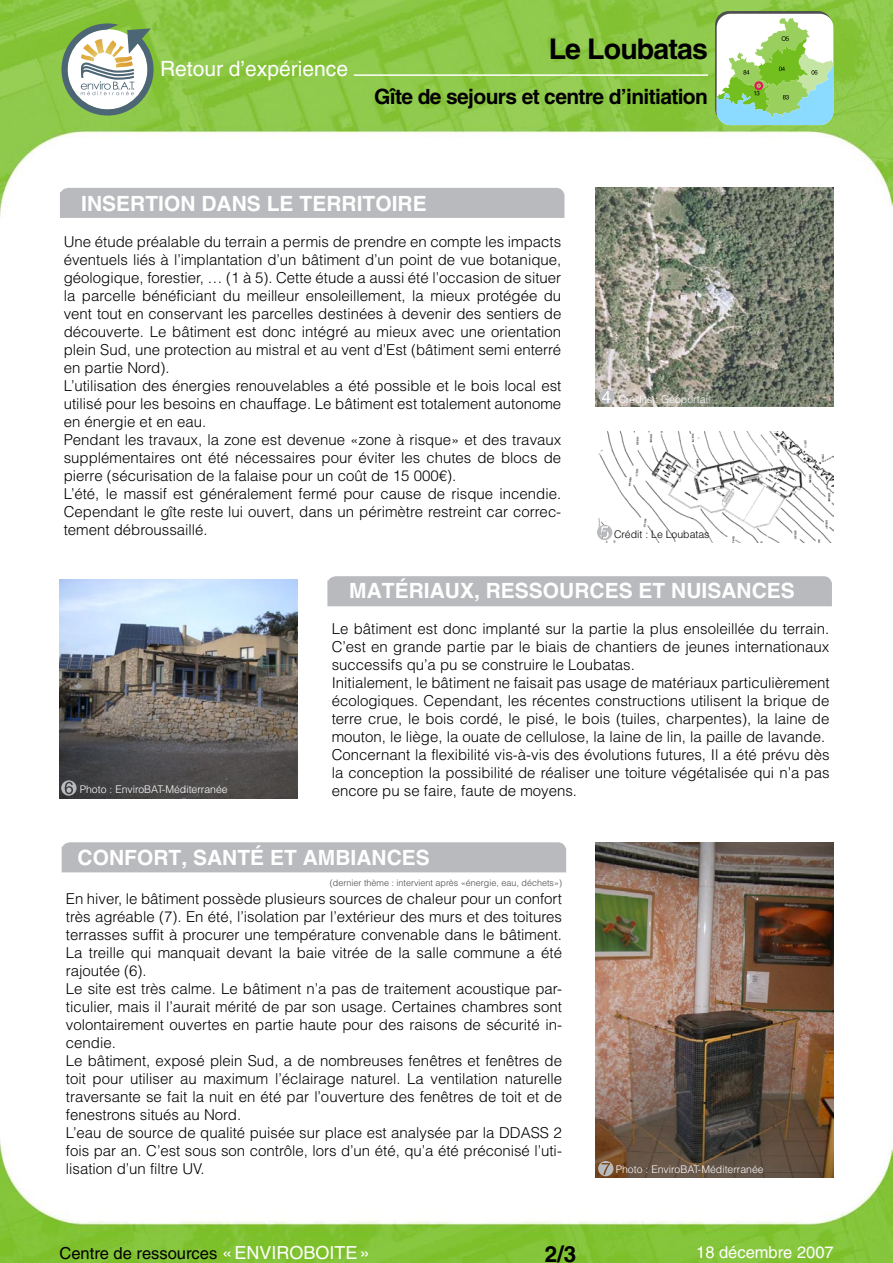
<style>
.page{position:relative;width:893px;height:1263px;background:#fff}
.page>*{position:absolute;margin:0;border:0;box-sizing:border-box;transform-origin:0 0}
.t1{font:700 28.5px "Helvetica LT Std";letter-spacing:-.03em;color:#000}
.t2{font:700 22.5px "Helvetica LT Std";color:#000}
.t3{font:700 21px "Helvetica LT Std";color:#fff}
.t4{font:700 21px "Helvetica LT Std";letter-spacing:-.03em;color:#000}
.t5{font:21px "Helvetica LT Std";color:#fff}
.t6{font:16.5px "Helvetica LT Std";color:#000}
.t7{font:16.5px "Helvetica LT Std";color:#fff}
.Style_de_paragraphe_1{font:300 15px/18px "Helvetica LT Std";color:#000;text-align:justify}
.t8{font:300 10.5px "Helvetica LT Std";color:#fdfdfd}
.t9{font:300 10.5px "Helvetica LT Std";color:#fff}
.t10{font:300 10.5px "Helvetica LT Std";color:#000}
.Style_de_paragraphe_1-2{font:300 9px "Helvetica LT Std";color:#494949}
.s1{font-size:18px;color:#fff}
</style>
<div class="page">
<img style="left:0;top:1130px;width:893px;height:133px">
<img style="left:0;top:0;width:893px;height:226px">
<hr style="left:354px;top:74px;width:354px;height:2px;background:#fff">
<svg style="left:61px;top:23px;width:93px;height:93px"></svg>
<svg style="left:715px;top:11px;width:118px;height:114px"></svg>
<div style="left:327px;top:576px;width:505px;height:30px;background:#b8babd"></div>
<div style="left:60px;top:188px;width:504px;height:30px;background:#b8babd"></div>
<img style="left:60px;top:579px;width:238px;height:219px">
<img style="left:595px;top:188px;width:238px;height:218px">
<img style="left:595px;top:843px;width:238px;height:335px">
<svg style="left:61px;top:780px;width:16px;height:16px"></svg>
<svg style="left:598px;top:1161px;width:15px;height:15px"></svg>
<img style="left:598px;top:431px;width:235px;height:112px">
<svg style="left:597px;top:525px;width:15px;height:15px"></svg>
<div style="left:62px;top:842px;width:504px;height:30px;background:#b8babd"></div>
<svg style="left:599px;top:389px;width:15px;height:15px"></svg>
<p class="t5" style="left:160px;top:57px;width:189px">Retour d’expérience</p>
<p class="t1" style="left:549px;top:31px;width:161px">Le Loubatas</p>
<p class="t4" style="left:374px;top:84px;width:335px">Gîte de sejours et centre d’initiation</p>
<p class="t3" style="left:81px;top:191px;width:347px">INSERTION DANS LE TERRITOIRE</p>
<p class="Style_de_paragraphe_1" style="left:64px;top:233px;width:499px">Une étude préalable du terrain a permis de prendre en compte les impacts éventuels liés à l’implantation d’un bâtiment d’un point de vue botanique, géologique, forestier, … (1 à 5). Cette étude a aussi été l’occasion de situer la parcelle bénéficiant du meilleur ensoleillement, la mieux protégée du vent tout en conservant les parcelles destinées à devenir des sentiers de découverte. Le bâtiment est donc intégré au mieux avec une orientation plein Sud, une protection au mistral et au vent d’Est (bâtiment semi enterré en partie Nord).</p>
<p class="Style_de_paragraphe_1" style="left:64px;top:377px;width:499px">L’utilisation des énergies renouvelables a été possible et le bois local est utilisé pour les besoins en chauffage. Le bâtiment est totalement autonome en énergie et en eau.</p>
<p class="Style_de_paragraphe_1" style="left:64px;top:431px;width:499px">Pendant les travaux, la zone est devenue «zone à risque» et des travaux supplémentaires ont été nécessaires pour éviter les chutes de blocs de pierre (sécurisation de la falaise pour un coût de 15 000€).</p>
<p class="Style_de_paragraphe_1" style="left:64px;top:485px;width:499px">L’été, le massif est généralement fermé pour cause de risque incendie.<br>Cependant le gîte reste lui ouvert, dans un périmètre restreint car correc&shy;tement débroussaillé.</p>
<p class="t9" style="left:619px;top:393px;width:93px">Crédits : Géoportail</p>
<p class="t10" style="left:614px;top:528px;width:97px">Crédit : Le Loubatas</p>
<p class="t8" style="left:80px;top:782px;width:150px">Photo : EnviroBAT-Méditerranée</p>
<p class="t3" style="left:349px;top:578px;width:447px">MATÉRIAUX, RESSOURCES ET NUISANCES</p>
<p class="Style_de_paragraphe_1" style="left:332px;top:620px;width:499px">Le bâtiment est donc implanté sur la partie la plus ensoleillée du terrain.<br>C’est en grande partie par le biais de chantiers de jeunes internationaux successifs qu’a pu se construire le Loubatas.</p>
<p class="Style_de_paragraphe_1" style="left:332px;top:674px;width:499px">Initialement, le bâtiment ne faisait pas usage de matériaux particulièrement écologiques. Cependant, les récentes constructions utilisent la brique de terre crue, le bois cordé, le pisé, le bois (tuiles, charpentes), la laine de mouton, le liège, la ouate de cellulose, la laine de lin, la paille de lavande.</p>
<p class="Style_de_paragraphe_1" style="left:332px;top:746px;width:499px">Concernant la flexibilité vis-à-vis des évolutions futures, Il a été prévu dès la conception la possibilité de réaliser une toiture végétalisée qui n’a pas encore pu se faire, faute de moyens.</p>
<p class="t3" style="left:78px;top:844px;width:354px">CONFORT, SANTÉ ET AMBIANCES</p>
<p class="Style_de_paragraphe_1-2" style="left:330px;top:877px;width:234px">(dernier thème : intervient après «énergie, eau, déchets»)</p>
<p class="Style_de_paragraphe_1" style="left:66px;top:890px;width:498px">En hiver, le bâtiment possède plusieurs sources de chaleur pour un confort très agréable (7). En été, l’isolation par l’extérieur des murs et des toitures terrasses suffit à procurer une température convenable dans le bâtiment.<br>La treille qui manquait devant la baie vitrée de la salle commune a été rajoutée (6).</p>
<p class="Style_de_paragraphe_1" style="left:66px;top:980px;width:498px">Le site est très calme. Le bâtiment n’a pas de traitement acoustique par&shy;ticulier, mais il l’aurait mérité de par son usage. Certaines chambres sont volontairement ouvertes en partie haute pour des raisons de sécurité in&shy;cendie.</p>
<p class="Style_de_paragraphe_1" style="left:66px;top:1052px;width:498px">Le bâtiment, exposé plein Sud, a de nombreuses fenêtres et fenêtres de toit pour utiliser au maximum l’éclairage naturel. La ventilation naturelle traversante se fait la nuit en été par l’ouverture des fenêtres de toit et de fenestrons situés au Nord.</p>
<p class="Style_de_paragraphe_1" style="left:66px;top:1124px;width:498px">L’eau de source de qualité puisée sur place est analysée par la DDASS 2 fois par an. C’est sous son contrôle, lors d’un été, qu’a été préconisé l’uti&shy;lisation d’un filtre UV.</p>
<p class="t8" style="left:616px;top:1162px;width:150px">Photo : EnviroBAT-Méditerranée</p>
<p class="t6" style="left:60px;top:1243px;width:312px">Centre de ressources <span class="s1">« ENVIROBOITE»</span></p>
<p class="t2" style="left:545px;top:1240px;width:33px">2/3</p>
<p class="t7" style="left:696px;top:1242px;width:139px">18 décembre 2007</p>
</div>
